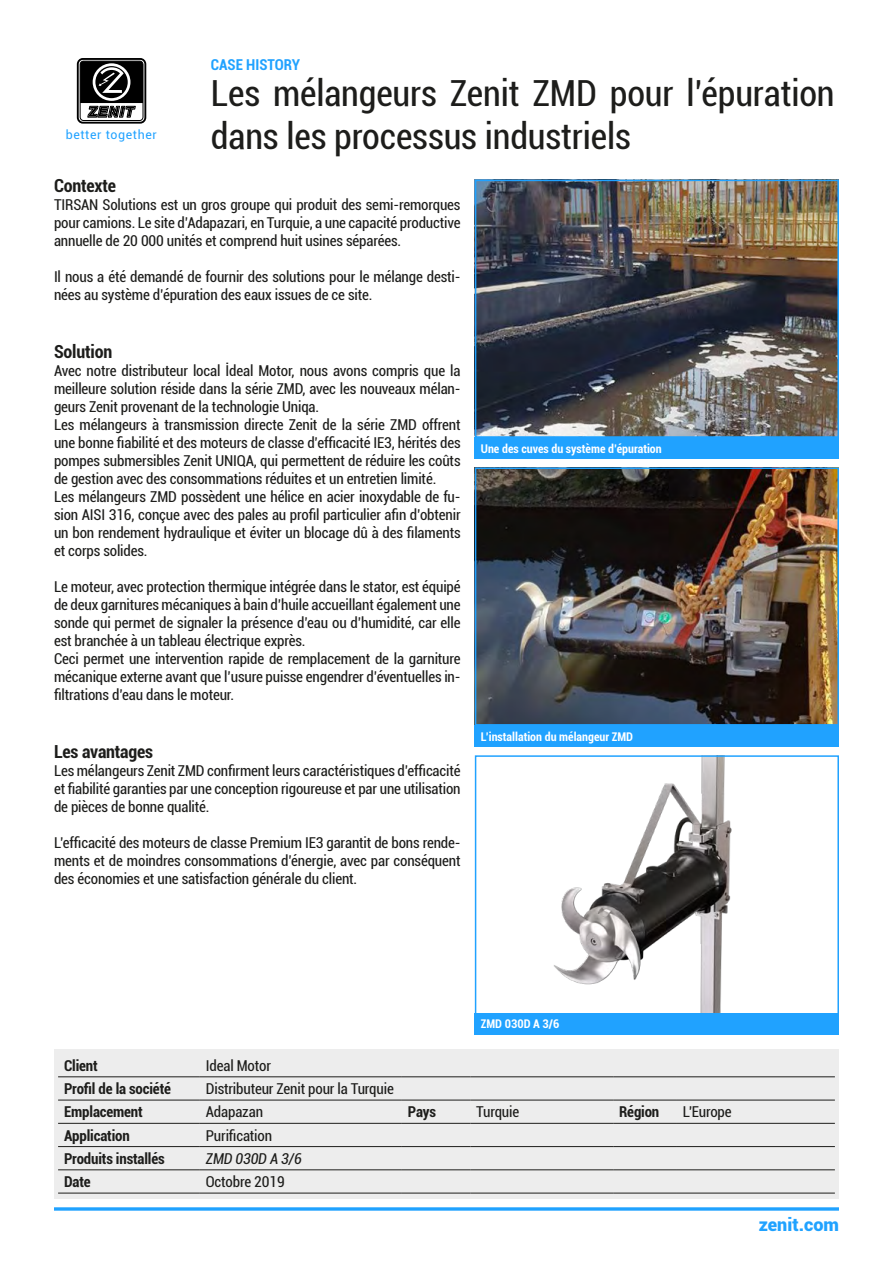
<style>
.page{position:relative;width:893px;height:1263px;background:#fff}
.page>*{position:absolute;margin:0;border:0;box-sizing:border-box;transform-origin:0 0}
.t1{font:condensed 36px/43.2px "Roboto";letter-spacing:-.005em;color:#1d1d1b}
.t2{font:700 condensed 18px "Roboto";letter-spacing:-.01em;color:#1d1d1b}
.t3{font:900 18px "Roboto";color:#20a2ff}
.t4{font:condensed 15px/18px "Roboto";letter-spacing:-.01em;color:#1d1d1b;text-align:justify}
.t5{font:700 condensed 15px "Roboto";letter-spacing:-.01em;color:#1d1d1b}
.t6{font:italic condensed 15px "Roboto";letter-spacing:-.01em;color:#1d1d1b}
.t7{font:700 condensed 15px "Roboto";color:#20a2ff}
.t8{font:12.3px "Roboto";letter-spacing:.05em;color:#20a2ff}
.t9{font:700 condensed 12px "Roboto";color:#fff}
</style>
<div class="page">
<div style="left:77px;top:58px;width:69px;height:66px;border:2px solid #000;border-radius:5px"></div>
<div style="left:80px;top:61px;width:63px;height:60px;border:1px solid #000;border-radius:3px"></div>
<svg style="left:80px;top:61px;width:63px;height:57px"></svg>
<svg style="left:54px;top:1207px;width:785px;height:4px;background:#42b0ff"></svg>
<div style="left:54px;top:1049px;width:785px;height:149px;background:#ededed"></div>
<img style="left:478px;top:183px;width:358px;height:252px">
<div style="left:475px;top:180px;width:364px;height:258px;border:2px solid #20a2ff"></div>
<img style="left:478px;top:470px;width:358px;height:252px">
<div style="left:475px;top:467px;width:364px;height:258px;border:2px solid #20a2ff"></div>
<img style="left:553px;top:758px;width:179px;height:254px">
<div style="left:475px;top:755px;width:364px;height:260px;border:2px solid #20a2ff"></div>
<hr style="left:58px;top:1076px;width:142px;height:1px;background:#1d1d1b">
<hr style="left:200px;top:1076px;width:202px;height:1px;background:#1d1d1b">
<hr style="left:402px;top:1076px;width:68px;height:1px;background:#1d1d1b">
<hr style="left:470px;top:1076px;width:143px;height:1px;background:#1d1d1b">
<hr style="left:613px;top:1076px;width:64px;height:1px;background:#1d1d1b">
<hr style="left:677px;top:1076px;width:158px;height:1px;background:#1d1d1b">
<hr style="left:58px;top:1100px;width:142px;height:1px;background:#1d1d1b">
<hr style="left:200px;top:1100px;width:202px;height:1px;background:#1d1d1b">
<hr style="left:402px;top:1100px;width:68px;height:1px;background:#1d1d1b">
<hr style="left:470px;top:1100px;width:143px;height:1px;background:#1d1d1b">
<hr style="left:613px;top:1100px;width:64px;height:1px;background:#1d1d1b">
<hr style="left:677px;top:1100px;width:158px;height:1px;background:#1d1d1b">
<hr style="left:58px;top:1123px;width:142px;height:1px;background:#1d1d1b">
<hr style="left:200px;top:1123px;width:202px;height:1px;background:#1d1d1b">
<hr style="left:402px;top:1123px;width:68px;height:1px;background:#1d1d1b">
<hr style="left:470px;top:1123px;width:143px;height:1px;background:#1d1d1b">
<hr style="left:613px;top:1123px;width:64px;height:1px;background:#1d1d1b">
<hr style="left:677px;top:1123px;width:158px;height:1px;background:#1d1d1b">
<hr style="left:58px;top:1146px;width:142px;height:1px;background:#1d1d1b">
<hr style="left:200px;top:1146px;width:202px;height:1px;background:#1d1d1b">
<hr style="left:402px;top:1146px;width:68px;height:1px;background:#1d1d1b">
<hr style="left:470px;top:1146px;width:143px;height:1px;background:#1d1d1b">
<hr style="left:613px;top:1146px;width:64px;height:1px;background:#1d1d1b">
<hr style="left:677px;top:1146px;width:158px;height:1px;background:#1d1d1b">
<hr style="left:58px;top:1169px;width:142px;height:1px;background:#1d1d1b">
<hr style="left:200px;top:1169px;width:202px;height:1px;background:#1d1d1b">
<hr style="left:402px;top:1169px;width:68px;height:1px;background:#1d1d1b">
<hr style="left:470px;top:1169px;width:143px;height:1px;background:#1d1d1b">
<hr style="left:613px;top:1169px;width:64px;height:1px;background:#1d1d1b">
<hr style="left:677px;top:1169px;width:158px;height:1px;background:#1d1d1b">
<hr style="left:58px;top:1193px;width:142px;height:1px;background:#1d1d1b">
<hr style="left:200px;top:1193px;width:202px;height:1px;background:#1d1d1b">
<hr style="left:402px;top:1193px;width:68px;height:1px;background:#1d1d1b">
<hr style="left:470px;top:1193px;width:143px;height:1px;background:#1d1d1b">
<hr style="left:613px;top:1193px;width:64px;height:1px;background:#1d1d1b">
<hr style="left:677px;top:1193px;width:158px;height:1px;background:#1d1d1b">
<div style="left:475px;top:1013px;width:364px;height:21px;background:#20a2ff"></div>
<div style="left:475px;top:726px;width:364px;height:21px;background:#20a2ff"></div>
<div style="left:475px;top:438px;width:364px;height:21px;background:#20a2ff"></div>
<p class="t8" style="left:66px;top:126px;width:93px">better together</p>
<p class="t7" style="left:211px;top:54px;width:91px">CASE HISTORY</p>
<h1 class="t1" style="left:211px;top:70px;width:625px">Les mélangeurs Zenit ZMD pour l’épuration dans les processus industriels</h1>
<p class="t2" style="left:54px;top:173px;width:64px">Contexte</p>
<p class="t4" style="left:54px;top:196px;width:408px">TIRSAN Solutions est un gros groupe qui produit des semi-remorques pour camions. Le site d’Adapazari, en Turquie, a une capacité productive annuelle de 20 000 unités et comprend huit usines séparées.</p>
<p class="t4" style="left:54px;top:268px;width:408px">Il nous a été demandé de fournir des solutions pour le mélange desti&shy;nées au système d’épuration des eaux issues de ce site.</p>
<p class="t2" style="left:54px;top:339px;width:60px">Solution</p>
<p class="t4" style="left:54px;top:361px;width:408px;text-align:left">Avec notre distributeur local İdeal Motor, nous avons compris que la meilleure solution réside dans la série ZMD, avec les nouveaux mélan&shy;geurs Zenit provenant de la technologie Uniqa.<br>Les mélangeurs à transmission directe Zenit de la série ZMD offrent une bonne fiabilité et des moteurs de classe d’efficacité IE3, hérités des pompes submersibles Zenit UNIQA, qui permettent de réduire les coûts de gestion avec des consommations réduites et un entretien limité.<br>Les mélangeurs ZMD possèdent une hélice en acier inoxydable de fu&shy;sion AISI 316, conçue avec des pales au profil particulier afin d’obtenir un bon rendement hydraulique et éviter un blocage dû à des filaments et corps solides.</p>
<p class="t4" style="left:54px;top:577px;width:408px;text-align:left">Le moteur, avec protection thermique intégrée dans le stator, est équipé de deux garnitures mécaniques à bain d’huile accueillant également une sonde qui permet de signaler la présence d’eau ou d’humidité, car elle est branchée à un tableau électrique exprès.<br>Ceci permet une intervention rapide de remplacement de la garniture mécanique externe avant que l’usure puisse engendrer d’éventuelles in&shy;filtrations d’eau dans le moteur.</p>
<p class="t2" style="left:54px;top:739px;width:101px">Les avantages</p>
<p class="t4" style="left:54px;top:761px;width:408px">Les mélangeurs Zenit ZMD confirment leurs caractéristiques d’efficacité et fiabilité garanties par une conception rigoureuse et par une utilisation de pièces de bonne qualité.</p>
<p class="t4" style="left:54px;top:833px;width:408px">L’efficacité des moteurs de classe Premium IE3 garantit de bons rende&shy;ments et de moindres consommations d’énergie, avec par conséquent des économies et une satisfaction générale du client.</p>
<p class="t9" style="left:481px;top:440px;width:182px">Une des cuves du système d’épuration</p>
<p class="t9" style="left:481px;top:728px;width:154px">L’installation du mélangeur ZMD</p>
<p class="t9" style="left:481px;top:1016px;width:80px">ZMD 030D A 3/6</p>
<p class="t5" style="left:64px;top:1055px;width:35px">Client</p>
<p class="t4" style="left:206px;top:1056px;width:67px">Ideal Motor</p>
<p class="t5" style="left:64px;top:1078px;width:108px">Profil de la société</p>
<p class="t4" style="left:206px;top:1079px;width:189px">Distributeur Zenit pour la Turquie</p>
<p class="t5" style="left:64px;top:1101px;width:80px">Emplacement</p>
<p class="t4" style="left:206px;top:1102px;width:59px">Adapazan</p>
<p class="t5" style="left:408px;top:1101px;width:30px">Pays</p>
<p class="t4" style="left:476px;top:1102px;width:44px">Turquie</p>
<p class="t5" style="left:619px;top:1101px;width:42px">Région</p>
<p class="t4" style="left:683px;top:1102px;width:50px">L'Europe</p>
<p class="t5" style="left:64px;top:1125px;width:67px">Application</p>
<p class="t4" style="left:206px;top:1126px;width:68px">Purification</p>
<p class="t5" style="left:64px;top:1148px;width:102px">Produits installés</p>
<p class="t6" style="left:206px;top:1148px;width:97px">ZMD 030D A 3/6</p>
<p class="t5" style="left:64px;top:1171px;width:28px">Date</p>
<p class="t4" style="left:206px;top:1172px;width:80px">Octobre 2019</p>
<p class="t3" style="left:759px;top:1212px;width:82px">zenit.com</p>
</div>
